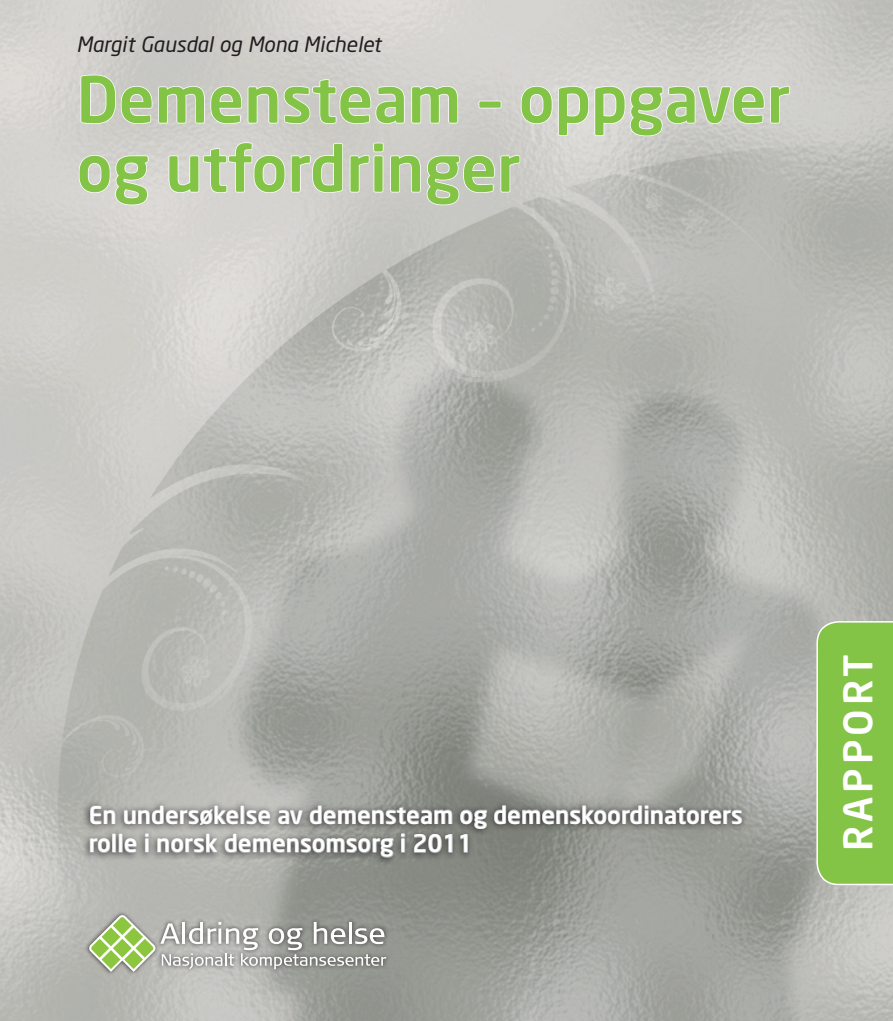
<style>
.page{position:relative;width:893px;height:1021px;background:#fff}
.page>*{position:absolute;margin:0;border:0;box-sizing:border-box;transform-origin:0 0}
.t1{font:500 63px/69px "Neo Sans";color:#83c447}
.t2{font:500 39px "Neo Sans";letter-spacing:.1em;color:#fff}
.t3{font:500 24px/28.8px "Neo Sans";color:#fff}
.t4{font:italic 21px "Neo Sans";color:#231f20}
</style>
<div class="page">
<img style="left:0;top:0;width:893px;height:1020px">
<div style="left:85px;top:910px;width:305px;height:65px;background:#231f20;opacity:.75"></div>
<svg style="left:89px;top:914px;width:297px;height:57px;background:#acb2a3"></svg>
<svg style="left:78px;top:74px;width:713px;height:132px;background:#d1d0cc"></svg>
<div style="left:816px;top:621px;width:77px;height:264px;background:#83c447"></div>
<div style="left:81px;top:798px;width:667px;height:68px;background:#231f20;opacity:.8"></div>
<svg style="left:90px;top:804px;width:26px;height:20px"></svg>
<svg style="left:123px;top:804px;width:116px;height:22px;background:#949392"></svg>
<div style="left:241px;top:804px;width:4px;height:20px;border:1px solid #a8a9ad"></div>
<svg style="left:246px;top:809px;width:25px;height:15px"></svg>
<svg style="left:277px;top:802px;width:26px;height:22px"></svg>
<svg style="left:309px;top:804px;width:144px;height:20px;background:#818280"></svg>
<svg style="left:494px;top:804px;width:249px;height:20px;background:#7f807e"></svg>
<svg style="left:89px;top:837px;width:22px;height:16px"></svg>
<div style="left:112px;top:833px;width:4px;height:19px;border:1px solid #a8a9ad"></div>
<div style="left:119px;top:833px;width:4px;height:19px;border:1px solid #a8a9ad"></div>
<svg style="left:124px;top:837px;width:13px;height:16px"></svg>
<svg style="left:145px;top:833px;width:4px;height:4px"></svg>
<div style="left:145px;top:838px;width:4px;height:14px;border:1px solid #a8a9ad"></div>
<svg style="left:157px;top:833px;width:61px;height:20px"></svg>
<svg style="left:224px;top:833px;width:170px;height:25px;background:#898987"></svg>
<svg style="left:401px;top:833px;width:4px;height:4px"></svg>
<div style="left:401px;top:838px;width:4px;height:14px;border:1px solid #a8a9ad"></div>
<svg style="left:413px;top:833px;width:40px;height:20px"></svg>
<svg style="left:460px;top:809px;width:28px;height:44px"></svg>
<p class="t4" style="left:77px;top:31px;width:306px">Margit Gausdal og Mona Michelet</p>
<h1 class="t1" style="left:77px;top:63px;width:715px">Demensteam – oppgaver og utfordringer</h1>
<p class="t3" style="left:89px;top:799px;width:656px">En undersøkelse av demensteam og demenskoordinatorers rolle i norsk demensomsorg i 2011</p>
<h2 class="t2" style="left:834px;top:851px;width:198px;rotate:-90deg">RAPPORT</h2>
</div>
